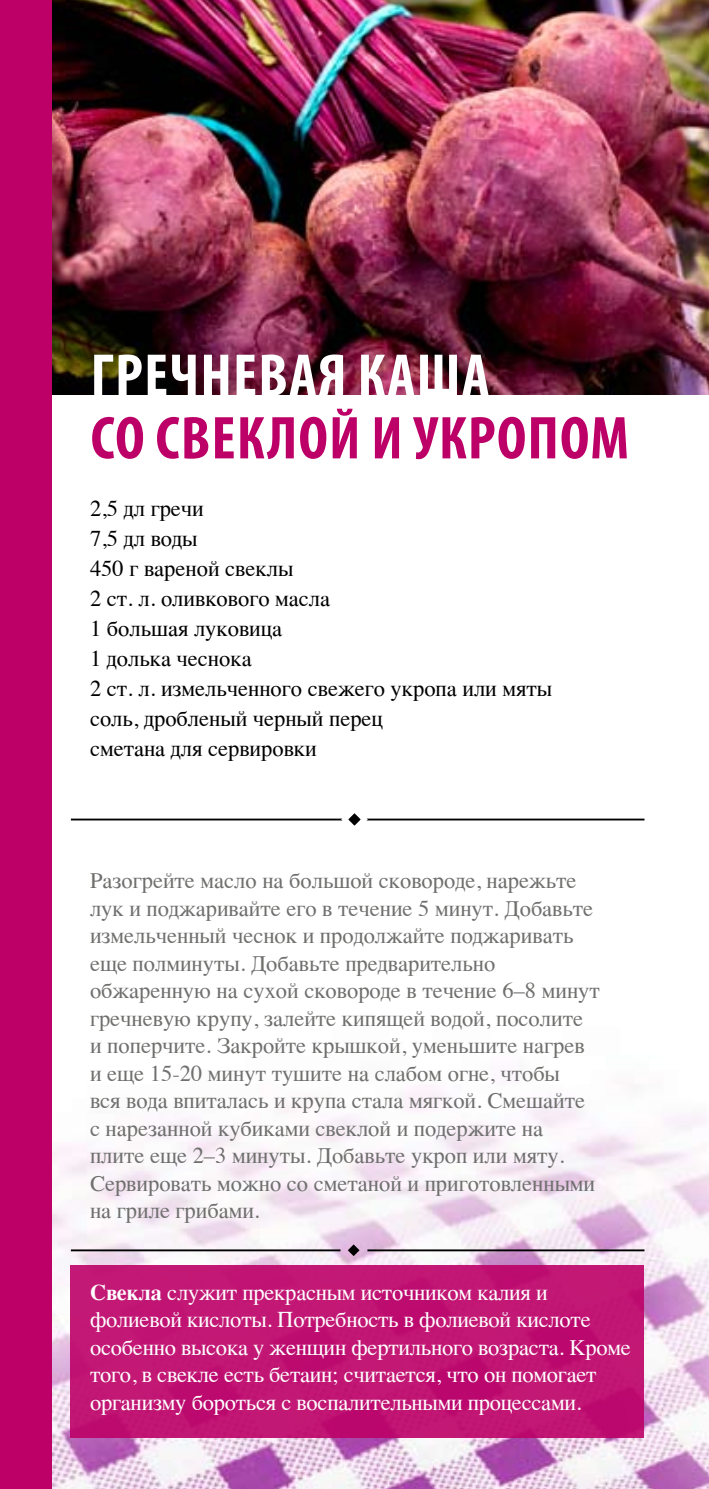
<style>
.page{position:relative;width:709px;height:1489px;background:#fff}
.page>*{position:absolute;margin:0;border:0;box-sizing:border-box;transform-origin:0 0}
.t1{font:700 condensed 61px "Myriad Pro";letter-spacing:.02em;color:#bd0067}
.t2{font:700 condensed 61px "Myriad Pro";letter-spacing:.02em;color:#fff}
.t3{font:22.5px/27.5px "Times";color:#6f6f6e}
.t4{font:22.5px/27.5px "Times";letter-spacing:-.01em;color:#fff}
.t5{font:22.5px/30px "Times";color:#000}
.s1{font-weight:700}
</style>
<div class="page">
<img style="left:52px;top:1085px;width:657px;height:403px">
<hr style="left:71px;top:1249px;width:269px;height:2px;background:#000">
<svg style="left:348px;top:1244px;width:11px;height:11px"></svg>
<hr style="left:367px;top:1249px;width:277px;height:2px;background:#000">
<img style="left:52px;top:0;width:657px;height:394px">
<hr style="left:71px;top:818px;width:573px;height:2px;background:#000">
<svg style="left:337px;top:813px;width:34px;height:13px"></svg>
<div style="left:0;top:0;width:52px;height:1488px;background:#bd0067"></div>
<div style="left:70px;top:1265px;width:573px;height:172px;background:linear-gradient(to right,#c21674,#c01272)"></div>
<h1 class="t2" style="left:91px;top:337px;width:400px">Гречневая каша</h1>
<h1 class="t1" style="left:91px;top:400px;width:540px">со свеклой и укропом</h1>
<p class="t5" style="left:90px;top:491px;width:463px">2,5 дл гречи<br>7,5 дл воды<br>450 г вареной свеклы<br>2 ст. л. оливкового масла<br>1 большая луковица<br>1 долька чеснока<br>2 ст. л. измельченного свежего укропа или мяты соль, дробленый черный перец<br>сметана для сервировки</p>
<p class="t3" style="left:90px;top:864px;width:511px">Разогрейте масло на большой сковороде, нарежьте лук и поджаривайте его в течение 5 минут. Добавьте измельченный чеснок и продолжайте поджаривать еще полминуты. Добавьте предварительно обжаренную на сухой сковороде в течение 6–8 минут гречневую крупу, залейте кипящей водой, посолите и поперчите. Закройте крышкой, уменьшите нагрев и еще 15-20 минут тушите на слабом огне, чтобы<br>вся вода впиталась и крупа стала мягкой. Смешайте с нарезанной кубиками свеклой и подержите на плите еще 2–3 минуты. Добавьте укроп или мяту.<br>Сервировать можно со сметаной и приготовленными на гриле грибами.</p>
<p class="t4" style="left:90px;top:1276px;width:542px"><span class="s1">Свекла</span> служит прекрасным источником калия и фолиевой кислоты. Потребность в фолиевой кислоте особенно высока у женщин фертильного возраста. Кроме того, в свекле есть бетаин; считается, что он помогает организму бороться с воспалительными процессами.</p>
</div>
